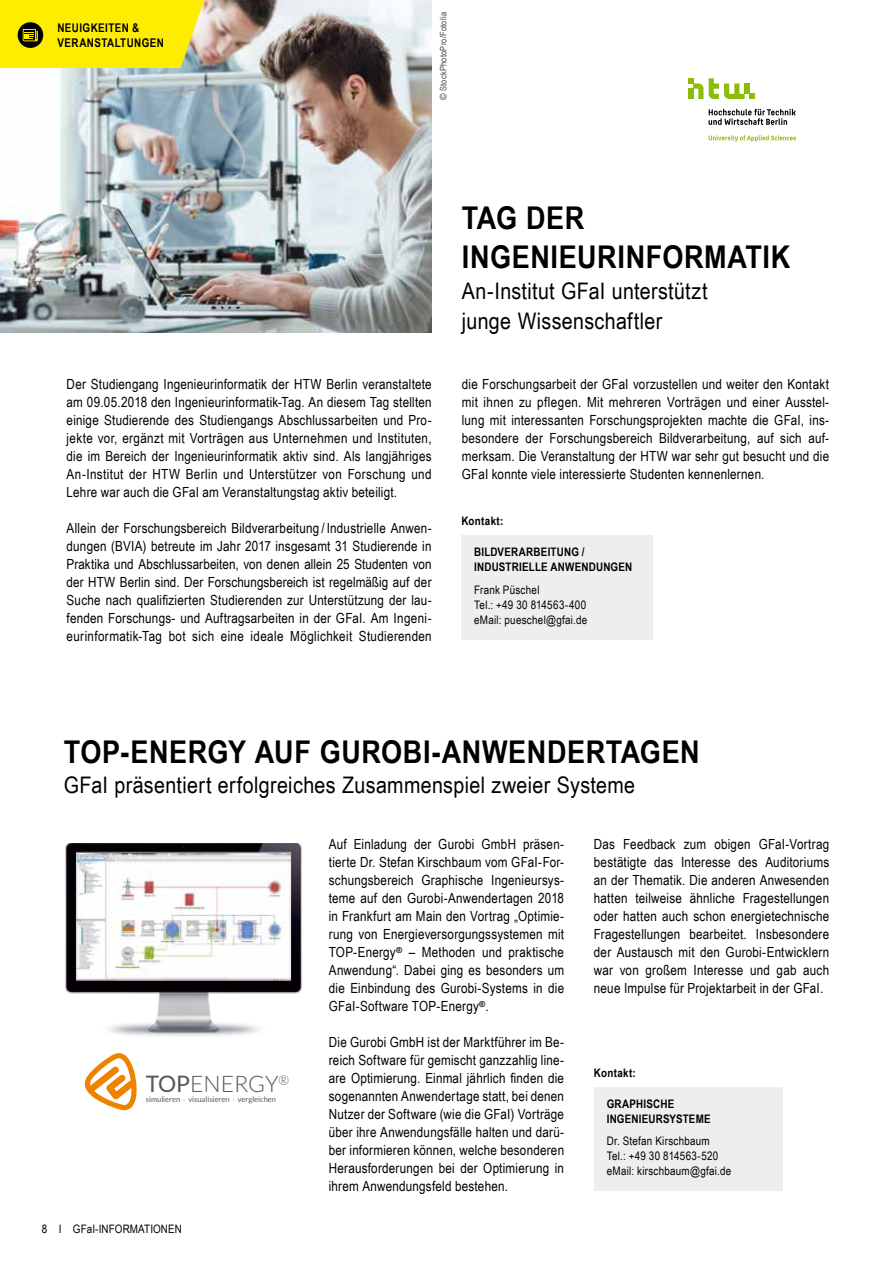
<style>
.page{position:relative;width:893px;height:1263px;background:#fff}
.page>*{position:absolute;margin:0;border:0;box-sizing:border-box;transform-origin:0 0}
.t1{font:700 31.35px/39px "Arial Narrow";letter-spacing:.015em;color:#000;scale:1.05 1}
.t2{font:22.8px/30px "Arial Narrow";letter-spacing:.015em;color:#000;scale:1.05 1}
.t3{font:300 22.65px "Lato";color:#575656}
.t4{font:13.95px/18px "Arial Narrow";letter-spacing:.015em;color:#000;text-align:justify}
.t5{font:700 12px/15px "Arial Narrow";letter-spacing:.035em;color:#000}
.t6{font:11.7px/15px "Arial Narrow";letter-spacing:.02em;color:#000}
.t7{font:700 11.7px/15px "Arial Narrow";letter-spacing:.02em;color:#000}
.t8{font:8.85px "Arial Narrow";letter-spacing:.025em;color:#454347}
.t9{font:7.5px "Lato";color:#575656}
.s1{font-family:"Arial"}
.s2{font-weight:400}
</style>
<div class="page">
<div style="left:461px;top:536px;width:192px;height:104px;background:#edeeef"></div>
<img style="left:0;top:0;width:432px;height:333px">
<div style="left:594px;top:1087px;width:188px;height:104px;background:#edeeef"></div>
<svg style="left:708px;top:109px;width:88px;height:16px"></svg>
<svg style="left:709px;top:135px;width:87px;height:7px"></svg>
<svg style="left:709px;top:78px;width:46px;height:21px"></svg>
<svg style="left:688px;top:78px;width:15px;height:21px"></svg>
<svg style="left:84px;top:1053px;width:53px;height:57px"></svg>
<img style="left:65px;top:843px;width:237px;height:193px">
<svg style="left:0;top:0;width:209px;height:68px;background:#f3e20f"></svg>
<p class="t5" style="left:57px;top:20px;width:108px">NEUIGKEITEN &amp;<br>VERANSTALTUNGEN</p>
<p class="t8" style="left:437px;top:100px;width:89px;rotate:-90deg"><span class="s1">©</span> StockPhotoPro/Fotolia</p>
<p class="t4" style="left:67px;top:374px;width:366px">Der Studiengang Ingenieurinformatik der HTW Berlin veranstaltete am 09.05.2018 den Ingenieurinformatik-Tag. An diesem Tag stellten einige Studierende des Studiengangs Abschlussarbeiten und Pro&shy;jekte vor, ergänzt mit Vorträgen aus Unternehmen und Instituten, die im Bereich der Ingenieurinformatik aktiv sind. Als langjähriges An-Institut der HTW Berlin und Unterstützer von Forschung und Lehre war auch die GFaI am Veranstaltungstag aktiv beteiligt.</p>
<p class="t4" style="left:67px;top:518px;width:366px">Allein der Forschungsbereich Bildverarbeitung / Industrielle Anwen&shy;dungen (BVIA) betreute im Jahr 2017 insgesamt 31 Studierende in Praktika und Abschlussarbeiten, von denen allein 25 Studenten von der HTW Berlin sind. Der Forschungsbereich ist regelmäßig auf der Suche nach qualifizierten Studierenden zur Unterstützung der lau&shy;fenden Forschungs- und Auftragsarbeiten in der GFaI. Am Ingeni&shy;eurinformatik-Tag bot sich eine ideale Möglichkeit Studierenden</p>
<h1 class="t1" style="left:462px;top:197px;width:314px">TAG DER<br>INGENIEURINFORMATIK</h1>
<h2 class="t2" style="left:462px;top:276px;width:235px">An-Institut GFaI unterstützt junge Wissenschaftler</h2>
<p class="t4" style="left:462px;top:374px;width:369px">die Forschungsarbeit der GFaI vorzustellen und weiter den Kontakt mit ihnen zu pflegen. Mit mehreren Vorträgen und einer Ausstel&shy;lung mit interessanten Forschungsprojekten machte die GFaI, ins&shy;besondere der Forschungsbereich Bildverarbeitung, auf sich auf&shy;merksam. Die Veranstaltung der HTW war sehr gut besucht und die GFaI konnte viele interessierte Studenten kennenlernen.</p>
<p class="t7" style="left:461px;top:513px;width:44px">Kontakt:</p>
<p class="t7" style="left:474px;top:544px;width:160px">BILDVERARBEITUNG /<br>INDUSTRIELLE ANWENDUNGEN</p>
<p class="t6" style="left:474px;top:582px;width:115px">Frank Püschel<br>Tel.: +49 30 814563-400 eMail: pueschel@gfai.de</p>
<h1 class="t1" style="left:64px;top:731px;width:607px">TOP-ENERGY AUF GUROBI-ANWENDERTAGEN</h1>
<h2 class="t2" style="left:64px;top:769px;width:546px">GFaI präsentiert erfolgreiches Zusammenspiel zweier Systeme</h2>
<h3 class="t3" style="left:146px;top:1072px;width:145px"><span class="s2">TOP</span>ENERGY<sup>®</sup></h3>
<p class="t9" style="left:146px;top:1095px;width:132px">simulieren visualisieren vergleichen</p>
<p class="t6" style="left:42px;top:1221px;width:142px">8 I GFaI-INFORMATIONEN</p>
<p class="t4" style="left:329px;top:835px;width:237px">Auf Einladung der Gurobi GmbH präsen&shy;tierte Dr. Stefan Kirschbaum vom GFaI-For&shy;schungsbereich Graphische Ingenieursys&shy;teme auf den Gurobi-Anwendertagen 2018 in Frankfurt am Main den Vortrag „Optimie&shy;rung von Energieversorgungssystemen mit TOP-Energy<sup>®</sup> – Methoden und praktische Anwendung“. Dabei ging es besonders um die Einbindung des Gurobi-Systems in die GFaI-Software TOP-Energy<sup>®</sup>.</p>
<p class="t4" style="left:329px;top:1033px;width:237px">Die Gurobi GmbH ist der Marktführer im Be&shy;reich Software für gemischt ganzzahlig line&shy;are Optimierung. Einmal jährlich finden die sogenannten Anwendertage statt, bei denen Nutzer der Software (wie die GFaI) Vorträge über ihre Anwendungsfälle halten und darü&shy;ber informieren können, welche besonderen Herausforderungen bei der Optimierung in ihrem Anwendungsfeld bestehen.</p>
<p class="t4" style="left:594px;top:835px;width:237px">Das Feedback zum obigen GFaI-Vortrag bestätigte das Interesse des Auditoriums an der Thematik. Die anderen Anwesenden hatten teilweise ähnliche Fragestellungen oder hatten auch schon energietechnische Fragestellungen bearbeitet. Insbesondere der Austausch mit den Gurobi-Entwicklern war von großem Interesse und gab auch neue Impulse für Projektarbeit in der GFaI.</p>
<p class="t7" style="left:594px;top:1064px;width:44px">Kontakt:</p>
<p class="t7" style="left:607px;top:1096px;width:106px">GRAPHISCHE<br>INGENIEURSYSTEME</p>
<p class="t6" style="left:607px;top:1133px;width:126px">Dr. Stefan Kirschbaum<br>Tel.: +49 30 814563-520 eMail: kirschbaum@gfai.de</p>
</div>
